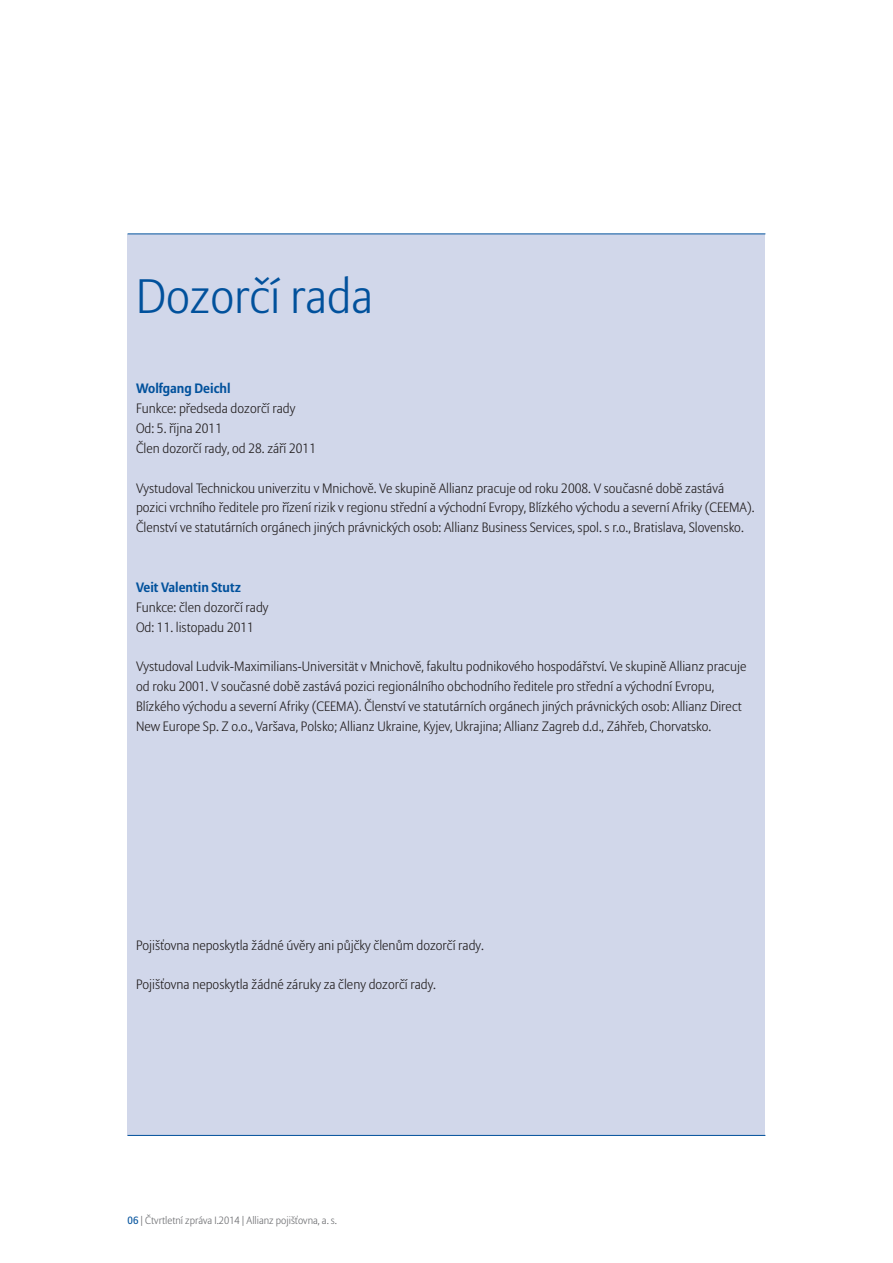
<style>
.page{position:relative;width:893px;height:1263px;background:#fff}
.page>*{position:absolute;margin:0;border:0;box-sizing:border-box;transform-origin:0 0}
.t1{font:300 48px "Allianz Sans";color:#01519c}
.t2{font:300 13.5px/19.8px "Allianz Sans";color:#231f20}
.t3{font:700 13.5px "Allianz Sans";color:#01519c}
.t4{font:300 10.5px "Allianz Sans";color:#6c6d70}
.s1{font-weight:400;color:#01519c}
</style>
<div class="page">
<div style="left:128px;top:234px;width:637px;height:901px;background:#d1d7ea"></div>
<hr style="left:128px;top:233px;width:637px;height:1px;background:#01519c">
<hr style="left:128px;top:1135px;width:637px;height:1px;background:#01519c">
<h1 class="t1" style="left:136px;top:269px;width:239px">Dozorčí rada</h1>
<p class="t3" style="left:136px;top:381px;width:96px">Wolfgang Deichl</p>
<p class="t2" style="left:136px;top:398px;width:182px">Funkce: předseda dozorčí rady<br>Od: 5. října 2011<br>Člen dozorčí rady, od 28. září 2011</p>
<p class="t2" style="left:136px;top:478px;width:620px">Vystudoval Technickou univerzitu v Mnichově. Ve skupině Allianz pracuje od roku 2008. V současné době zastává pozici vrchního ředitele pro řízení rizik v regionu střední a východní Evropy, Blízkého východu a severní Afriky (CEEMA).<br>Členství ve statutárních orgánech jiných právnických osob: Allianz Business Services, spol. s r.o., Bratislava, Slovensko.</p>
<p class="t3" style="left:136px;top:579px;width:106px">veit valentin Stutz</p>
<p class="t2" style="left:136px;top:597px;width:134px">Funkce: člen dozorčí rady<br>Od: 11. listopadu 2011</p>
<p class="t2" style="left:136px;top:657px;width:612px">Vystudoval Ludvik-Maximilians-Universität v Mnichově, fakultu podnikového hospodářství. Ve skupině Allianz pracuje od roku 2001. V současné době zastává pozici regionálního obchodního ředitele pro střední a východní Evropu, Blízkého východu a severní Afriky (CEEMA). Členství ve statutárních orgánech jiných právnických osob: Allianz Direct New Europe Sp. Z o.o., Varšava, Polsko; Allianz Ukraine, Kyjev, Ukrajina; Allianz Zagreb d.d., Záhřeb, Chorvatsko.</p>
<p class="t2" style="left:136px;top:935px;width:349px">Pojišťovna neposkytla žádné úvěry ani půjčky členům dozorčí rady.</p>
<p class="t2" style="left:136px;top:975px;width:301px">Pojišťovna neposkytla žádné záruky za členy dozorčí rady.</p>
<p class="t4" style="left:128px;top:1214px;width:211px"><span class="s1">06</span> | Čtvrtletní zpráva I.2014 | Allianz pojišťovna, a. s.</p>
</div>
